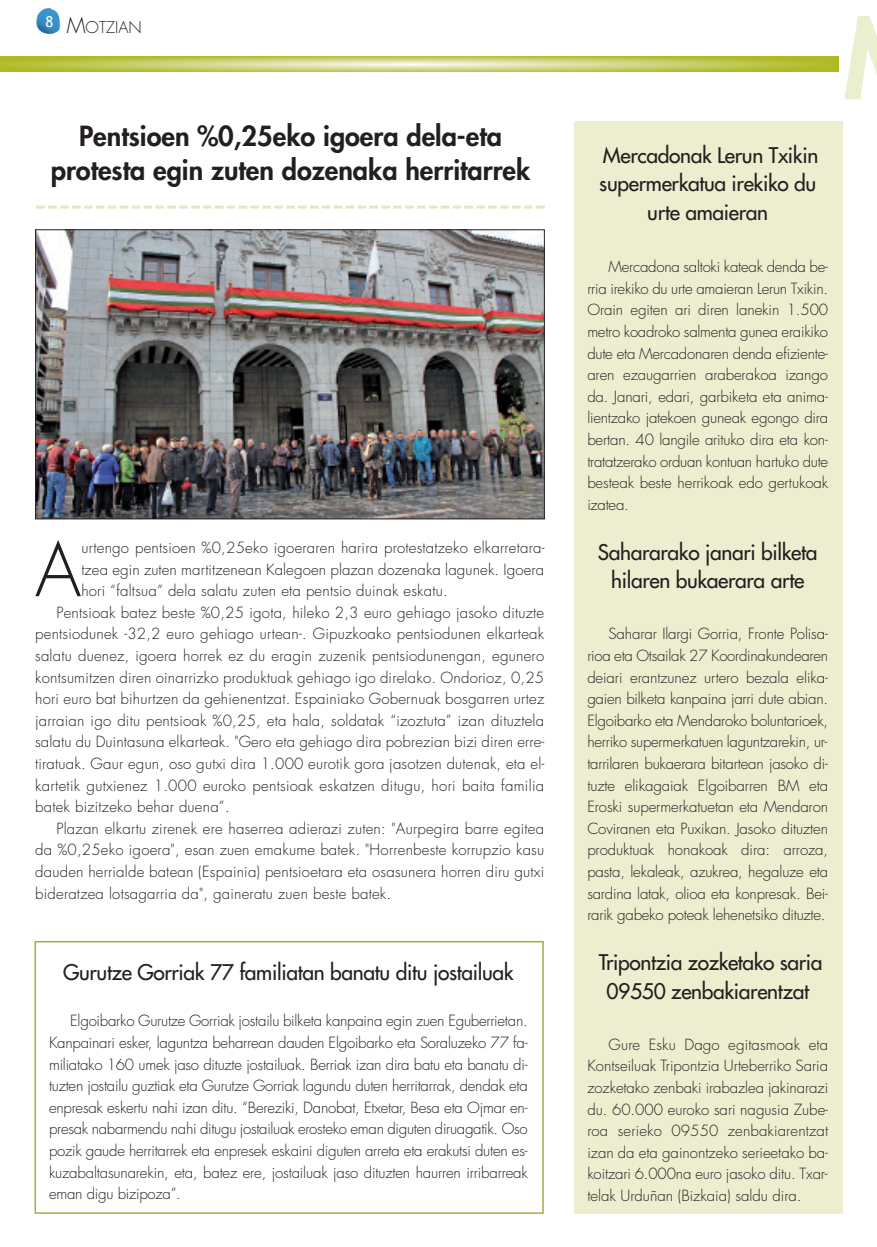
<style>
.page{position:relative;width:877px;height:1247px;background:#fff}
.page>*{position:absolute;margin:0;border:0;box-sizing:border-box;transform-origin:0 0}
.t1{font:300 72.3px "Futura";color:#231f20}
.t2{font:800 27px/34.5px "Futura";color:#231f20;text-align:center}
.t3{font:21px/28.5px "Futura";letter-spacing:-.015em;color:#231f20;text-align:center}
.t4{font:300 15.75px "Futura";color:#231f20}
.t5{font:300 15px/21.6px "Futura";letter-spacing:.015em;color:#231f20;text-align:justify}
.s1{font-size:21px}
</style>
<div class="page">
<img style="left:36px;top:8px;width:24px;height:26px">
<svg style="left:0;top:56px;width:838px;height:16px;background:#c5cc65"></svg>
<svg style="left:844px;top:16px;width:33px;height:84px;fill:#eceed0"></svg>
<div style="left:574px;top:121px;width:269px;height:1093px;background:#eceecf"></div>
<img style="left:37px;top:231px;width:506px;height:286px">
<div style="left:35px;top:229px;width:510px;height:290px;border:1px solid #231f20"></div>
<svg style="left:36px;top:206px;width:509px;height:3px"></svg>
<div style="left:34px;top:941px;width:510px;height:273px;border:2px solid #aaab40"></div>
<p class="t4" style="left:45px;top:20px;width:98px"><sup>8</sup> <span class="s1">M</span>OTZIAN</p>
<h2 class="t2" style="left:51px;top:121px;width:481px">Pentsioen %0,25eko igoera dela-eta protesta egin zuten dozenaka herritarrek</h2>
<h1 class="t1" style="left:35px;top:536px;width:48px">A</h1>
<p class="t5" style="left:81px;top:538px;width:465px">urtengo pentsioen %0,25eko igoeraren harira protestatzeko elkarretara-</p>
<p class="t5" style="left:81px;top:559px;width:464px">tzea egin zuten martitzenean Kalegoen plazan dozenaka lagunek. Igoera</p>
<p class="t5" style="left:81px;top:581px;width:368px">hori “faltsua” dela salatu zuten eta pentsio duinak eskatu.</p>
<p class="t5" style="left:56px;top:603px;width:489px">Pentsioak batez beste %0,25 igota, hileko 2,3 euro gehiago jasoko dituzte</p>
<p class="t5" style="left:35px;top:624px;width:510px">pentsiodunek -32,2 euro gehiago urtean-. Gipuzkoako pentsiodunen elkarteak</p>
<p class="t5" style="left:35px;top:646px;width:510px">salatu duenez, igoera horrek ez du eragin zuzenik pentsiodunengan, egunero</p>
<p class="t5" style="left:35px;top:667px;width:510px">kontsumitzen diren oinarrizko produktuak gehiago igo direlako. Ondorioz, 0,25</p>
<p class="t5" style="left:35px;top:689px;width:510px">hori euro bat bihurtzen da gehienentzat. Espainiako Gobernuak bosgarren urtez</p>
<p class="t5" style="left:35px;top:711px;width:510px">jarraian igo ditu pentsioak %0,25, eta hala, soldatak “izoztuta” izan dituztela</p>
<p class="t5" style="left:35px;top:732px;width:511px">salatu du Duintasuna elkarteak. "Gero eta gehiago dira pobrezian bizi diren erre-</p>
<p class="t5" style="left:35px;top:754px;width:511px">tiratuak. Gaur egun, oso gutxi dira 1.000 eurotik gora jasotzen dutenak, eta el-</p>
<p class="t5" style="left:35px;top:775px;width:510px">kartetik gutxienez 1.000 euroko pentsioak eskatzen ditugu, hori baita familia</p>
<p class="t5" style="left:35px;top:797px;width:196px">batek bizitzeko behar duena”.</p>
<p class="t5" style="left:56px;top:819px;width:489px">Plazan elkartu zirenek ere haserrea adierazi zuten: "Aurpegira barre egitea</p>
<p class="t5" style="left:35px;top:840px;width:510px">da %0,25eko igoera", esan zuen emakume batek. "Horrenbeste korrupzio kasu</p>
<p class="t5" style="left:35px;top:862px;width:510px">dauden herrialde batean (Espainia) pentsioetara eta osasunera horren diru gutxi</p>
<p class="t5" style="left:35px;top:883px;width:358px">bideratzea lotsagarria da", gaineratu zuen beste batek.</p>
<h3 class="t3" style="left:63px;top:959px;width:452px">Gurutze Gorriak 77 familiatan banatu ditu jostailuak</h3>
<p class="t5" style="left:49px;top:1011px;width:480px;text-indent:21px">Elgoibarko Gurutze Gorriak jostailu bilketa kanpaina egin zuen Eguberrietan.<br>Kanpainari esker, laguntza beharrean dauden Elgoibarko eta Soraluzeko 77 fa&shy;miliatako 160 umek jaso dituzte jostailuak. Berriak izan dira batu eta banatu di&shy;tuzten jostailu guztiak eta Gurutze Gorriak lagundu duten herritarrak, dendak eta enpresak eskertu nahi izan ditu. “Bereziki, Danobat, Etxetar, Besa eta Ojmar en&shy;presak nabarmendu nahi ditugu jostailuak erosteko eman diguten diruagatik. Oso pozik gaude herritarrek eta enpresek eskaini diguten arreta eta erakutsi duten es&shy;kuzabaltasunarekin, eta, batez ere, jostailuak jaso dituzten haurren irribarreak eman digu bizipoza”.</p>
<h3 class="t3" style="left:599px;top:142px;width:220px">Mercadonak Lerun Txikin supermerkatua irekiko du urte amaieran</h3>
<p class="t5" style="left:587px;top:257px;width:242px;text-indent:21px">Mercadona saltoki kateak denda be&shy;rria irekiko du urte amaieran Lerun Txikin.<br>Orain egiten ari diren lanekin 1.500 metro koadroko salmenta gunea eraikiko dute eta Mercadonaren denda efiziente&shy;aren ezaugarrien araberakoa izango da. Janari, edari, garbiketa eta anima&shy;lientzako jatekoen guneak egongo dira bertan. 40 langile arituko dira eta kon&shy;tratatzerako orduan kontuan hartuko dute besteak beste herrikoak edo gertukoak izatea.</p>
<h3 class="t3" style="left:598px;top:539px;width:221px">Sahararako janari bilketa hilaren bukaerara arte</h3>
<p class="t5" style="left:587px;top:624px;width:242px;text-indent:21px">Saharar Ilargi Gorria, Fronte Polisa&shy;rioa eta Otsailak 27 Koordinakundearen deiari erantzunez urtero bezala elika&shy;gaien bilketa kanpaina jarri dute abian.<br>Elgoibarko eta Mendaroko boluntarioek, herriko supermerkatuen laguntzarekin, ur&shy;tarrilaren bukaerara bitartean jasoko di&shy;tuzte elikagaiak Elgoibarren BM eta Eroski supermerkatuetan eta Mendaron Coviranen eta Puxikan. Jasoko dituzten produktuak honakoak dira: arroza, pasta, lekaleak, azukrea, hegaluze eta sardina latak, olioa eta konpresak. Bei&shy;rarik gabeko poteak lehenetsiko dituzte.</p>
<h3 class="t3" style="left:599px;top:950px;width:225px">Tripontzia zozketako saria<br>09550 zenbakiarentzat</h3>
<p class="t5" style="left:587px;top:1035px;width:242px;text-indent:21px">Gure Esku Dago egitasmoak eta Kontseiluak Tripontzia Urteberriko Saria zozketako zenbaki irabazlea jakinarazi du. 60.000 euroko sari nagusia Zube&shy;roa serieko 09550 zenbakiarentzat izan da eta gainontzeko serieetako ba&shy;koitzari 6.000na euro jasoko ditu. Txar&shy;telak Urduñan (Bizkaia) saldu dira.</p>
</div>
